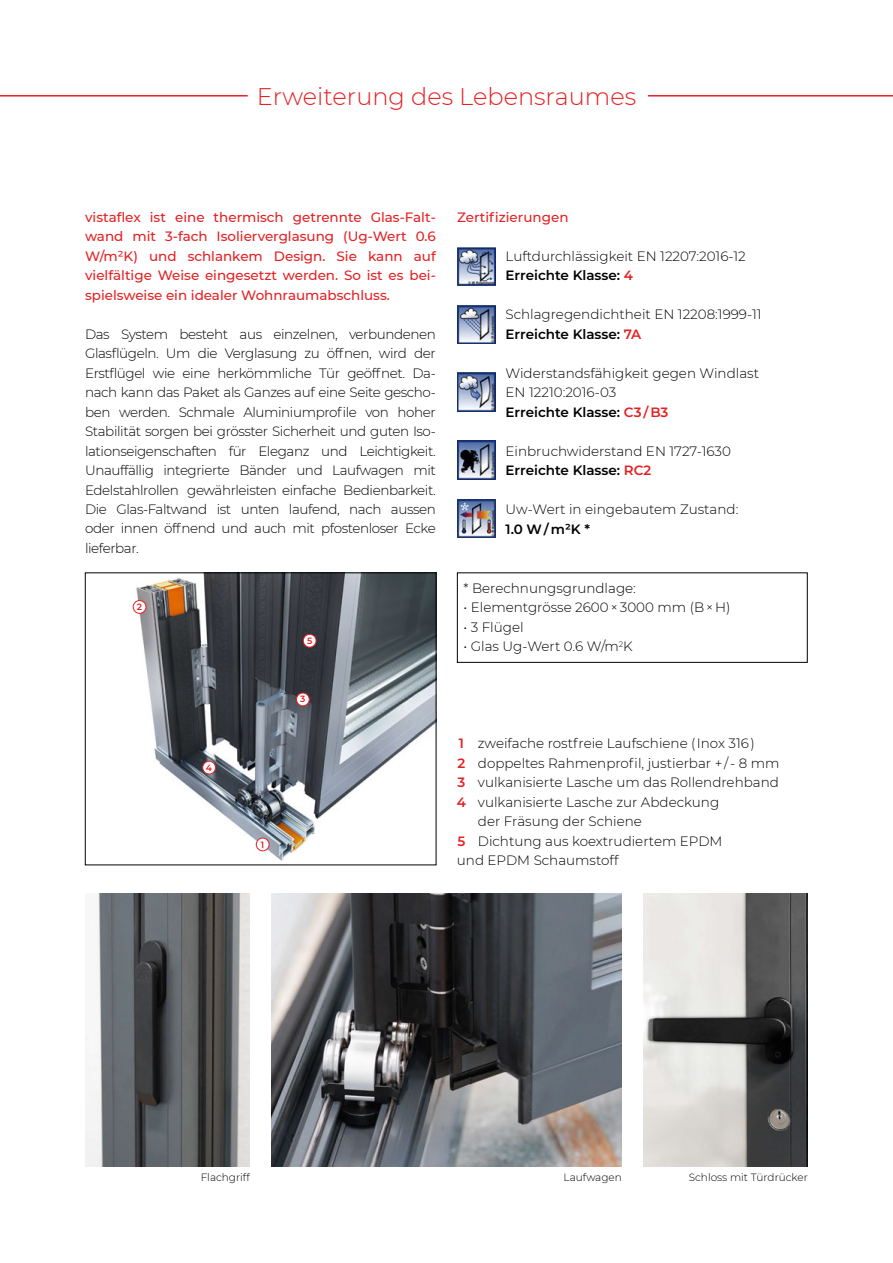
<style>
.page{position:relative;width:893px;height:1263px;background:#fff}
.page>*{position:absolute;margin:0;border:0;box-sizing:border-box;transform-origin:0 0}
.t1{font:300 24px "Montserrat";color:#e52023}
.t2{font:300 13.5px/19.5px "Montserrat";color:#000}
.t3{font:500 13.5px/19.5px "Montserrat";color:#e52023;text-align:justify}
.t4{font:600 13.5px "Montserrat";color:#000}
.t5{font:300 10.5px "Montserrat";color:#000}
.t6{font:600 9px "Montserrat";color:#e52023}
.s1{font-weight:600}
.s2{font-weight:600;color:#e52023}
</style>
<div class="page">
<hr style="left:0;top:95px;width:248px;height:2px;background:#e52023">
<hr style="left:648px;top:95px;width:245px;height:2px;background:#e52023">
<div style="left:457px;top:573px;width:350px;height:90px;border:1px solid #000"></div>
<img style="left:132px;top:575px;width:302px;height:286px">
<div style="left:85px;top:573px;width:351px;height:292px;border:1px solid #000"></div>
<img style="left:271px;top:893px;width:351px;height:273px">
<img style="left:643px;top:893px;width:165px;height:273px">
<img style="left:85px;top:893px;width:165px;height:273px">
<div style="left:133px;top:600px;width:13px;height:13px;background:#fff;border-radius:50%"></div>
<div style="left:133px;top:600px;width:13px;height:14px;border:1px solid #e52023;border-radius:50%"></div>
<div style="left:303px;top:634px;width:13px;height:13px;background:#fff;border-radius:50%"></div>
<div style="left:303px;top:634px;width:13px;height:13px;border:1px solid #e52023;border-radius:50%"></div>
<div style="left:296px;top:693px;width:13px;height:13px;background:#fff;border-radius:50%"></div>
<div style="left:296px;top:693px;width:14px;height:13px;border:1px solid #e52023;border-radius:50%"></div>
<div style="left:256px;top:838px;width:13px;height:13px;background:#fff;border-radius:50%"></div>
<div style="left:256px;top:838px;width:13px;height:13px;border:1px solid #e52023;border-radius:50%"></div>
<div style="left:203px;top:761px;width:12px;height:13px;background:#fff;border-radius:50%"></div>
<div style="left:202px;top:761px;width:14px;height:13px;border:1px solid #e52023;border-radius:50%"></div>
<img style="left:457px;top:247px;width:39px;height:39px">
<img style="left:457px;top:305px;width:39px;height:38px">
<img style="left:457px;top:373px;width:39px;height:38px">
<img style="left:457px;top:441px;width:39px;height:38px">
<img style="left:457px;top:499px;width:39px;height:39px">
<h1 class="t1" style="left:257px;top:80px;width:381px">Erweiterung des Lebensraumes</h1>
<p class="t3" style="left:85px;top:206px;width:352px">vistaflex ist eine thermisch getrennte Glas-Falt&shy;wand mit 3-fach Isolierverglasung (Ug-Wert 0.6<br>W/m²K) und schlankem Design. Sie kann auf vielfältige Weise eingesetzt werden. So ist es bei&shy;spielsweise ein idealer Wohnraumabschluss.</p>
<p class="t2" style="left:85px;top:324px;width:352px;text-align:justify">Das System besteht aus einzelnen, verbundenen Glasflügeln. Um die Verglasung zu öffnen, wird der Erstflügel wie eine herkömmliche Tür geöffnet. Da&shy;nach kann das Paket als Ganzes auf eine Seite gescho&shy;ben werden. Schmale Aluminiumprofile von hoher Stabilität sorgen bei grösster Sicherheit und guten Iso&shy;lationseigenschaften für Eleganz und Leichtigkeit.<br>Unauffällig integrierte Bänder und Laufwagen mit Edelstahlrollen gewährleisten einfache Bedienbarkeit.<br>Die Glas-Faltwand ist unten laufend, nach aussen oder innen öffnend und auch mit pfostenloser Ecke lieferbar.</p>
<p class="t6" style="left:137px;top:601px;width:7px">2</p>
<p class="t6" style="left:206px;top:761px;width:8px">4</p>
<p class="t6" style="left:307px;top:635px;width:7px">5</p>
<p class="t6" style="left:300px;top:693px;width:7px">3</p>
<p class="t6" style="left:261px;top:838px;width:5px">1</p>
<p class="t3" style="left:457px;top:206px;width:113px">Zertifizierungen</p>
<p class="t2" style="left:506px;top:246px;width:242px">Luftdurchlässigkeit EN 12207:2016-12<br><span class="s1">Erreichte Klasse:</span> <span class="s2">4</span></p>
<p class="t2" style="left:506px;top:304px;width:258px">Schlagregendichtheit EN 12208:1999-11<br><span class="s1">Erreichte Klasse:</span> <span class="s2">7A</span></p>
<p class="t2" style="left:506px;top:363px;width:255px">Widerstandsfähigkeit gegen Windlast<br>EN 12210:2016-03<br><span class="s1">Erreichte Klasse:</span> <span class="s2">C3 / B3</span></p>
<p class="t2" style="left:506px;top:441px;width:227px">Einbruchwiderstand EN 1727-1630<br><span class="s1">Erreichte Klasse:</span> <span class="s2">RC2</span></p>
<p class="t2" style="left:506px;top:499px;width:234px">Uw-Wert in eingebautem Zustand:</p>
<p class="t4" style="left:506px;top:520px;width:86px">1.0 W / m²K *</p>
<p class="t2" style="left:464px;top:578px;width:174px">* Berechnungsgrundlage:</p>
<p class="t2" style="left:464px;top:597px;width:269px">• Elementgrösse 2600 × 3000 mm (B × H)</p>
<p class="t2" style="left:464px;top:617px;width:62px">• 3 Flügel</p>
<p class="t2" style="left:464px;top:636px;width:171px">• Glas Ug-Wert 0.6 W/m<sup>2</sup>K</p>
<p class="t2" style="left:459px;top:733px;width:297px"><span class="s2">1</span> zweifache rostfreie Laufschiene ( Inox 316 )</p>
<p class="t2" style="left:457px;top:753px;width:323px"><span class="s2">2</span> doppeltes Rahmenprofil, justierbar + / - 8 mm</p>
<p class="t2" style="left:457px;top:772px;width:323px"><span class="s2">3</span> vulkanisierte Lasche um das Rollendrehband</p>
<p class="t2" style="left:457px;top:792px;width:264px"><span class="s2">4</span> vulkanisierte Lasche zur Abdeckung</p>
<p class="t2" style="left:478px;top:811px;width:166px">der Fräsung der Schiene</p>
<p class="t2" style="left:457px;top:831px;width:267px"><span class="s2">5</span> Dichtung aus koextrudiertem EPDM</p>
<p class="t2" style="left:457px;top:850px;width:163px">und EPDM Schaumstoff</p>
<p class="t5" style="left:201px;top:1170px;width:51px">Flachgriff</p>
<p class="t5" style="left:563px;top:1170px;width:60px">Laufwagen</p>
<p class="t5" style="left:689px;top:1170px;width:121px">Schloss mit Türdrücker</p>
</div>
